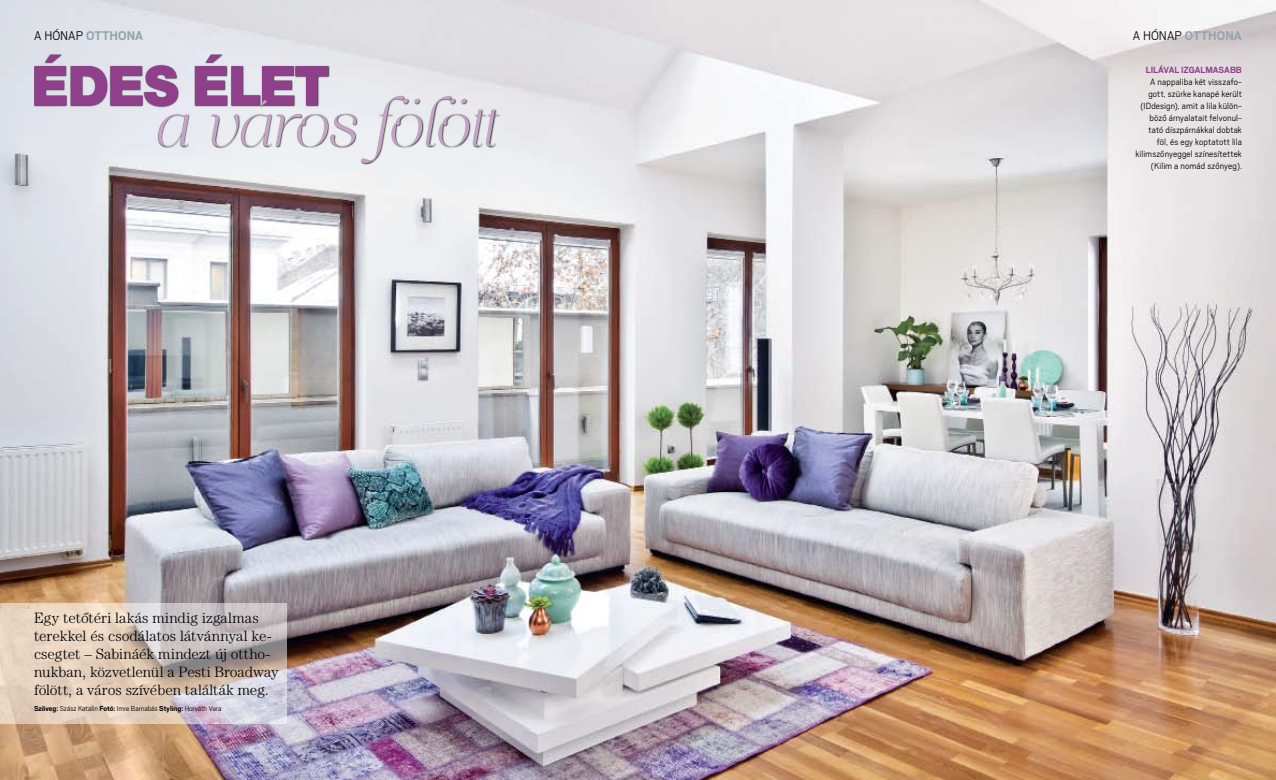
<style>
.page{position:relative;width:1276px;height:780px;background:#fff}
.page>*{position:absolute;margin:0;border:0;box-sizing:border-box;transform-origin:0 0}
.t1{font:68.8px "Aire Bold Italic Pro";letter-spacing:-.005em;color:#c5a3c4}
.t2{font:58.9px "Nimbus Sans Nov Bla";letter-spacing:-.025em;color:#90408b}
.t3{font:15px/18px "Century Lig";color:#000}
.t4{font:700 14px "Scout M";letter-spacing:.005em;color:#95a3ab}
.t5{font:10px/12px "Scout M Light";letter-spacing:.01em;color:#000;text-align:right}
.t6{font:700 10px "Scout M";color:#90408b}
.t7{font:8px "Scout M Light";color:#000}
.s1{font-family:"Scout M Light";font-weight:400;color:#000}
.s2{font-family:"Scout M";font-weight:700}
</style>
<div class="page">
<img style="left:0;top:0;width:1276px;height:780px">
<svg style="left:0;top:603px;width:287px;height:120px;background:#d7c8be"></svg>
<div style="left:34px;top:54px;width:466px;height:111px;background:#000;opacity:.8"></div>
<h3 class="t4" style="left:34px;top:29px;width:111px"><span class="s1">a hónap</span> OTTHONA</h3>
<h3 class="t4" style="left:1132px;top:29px;width:111px"><span class="s1">a hónap</span> OTTHONA</h3>
<h2 class="t2" style="left:31px;top:51px;width:299px">ÉDES ÉLET</h2>
<h1 class="t1" style="left:157px;top:82px;width:342px">a város fölött</h1>
<h3 class="t3" style="left:34px;top:608px;width:246px">Egy tetőtéri lakás mindig izgalmas terekkel és csodálatos látvánnyal ke&shy;csegtet – Sabináék mindezt új ottho&shy;nukban, közvetlenül a Pesti Broadway fölött, a város szívében találták meg.</h3>
<p class="t7" style="left:34px;top:704px;width:189px"><span class="s2">SZÖVEG:</span> Szász Katalin <span class="s2">FOTÓ:</span> Imre Barnabás <span class="s2">STYLING:</span> Horváth Vera</p>
<p class="t6" style="left:1146px;top:65px;width:98px">LILÁVAL IZGALMASABB</p>
<p class="t5" style="left:1135px;top:76px;width:108px">A nappaliba két visszafo&shy;gott, szürke kanapé került (IDdesign), amit a lila külön&shy;böző árnyalatait felvonul&shy;tató díszpárnákkal dobtak föl, és egy koptatott lila kilimszőnyeggel színesítettek (Kilim a nomád szőnyeg).</p>
</div>
